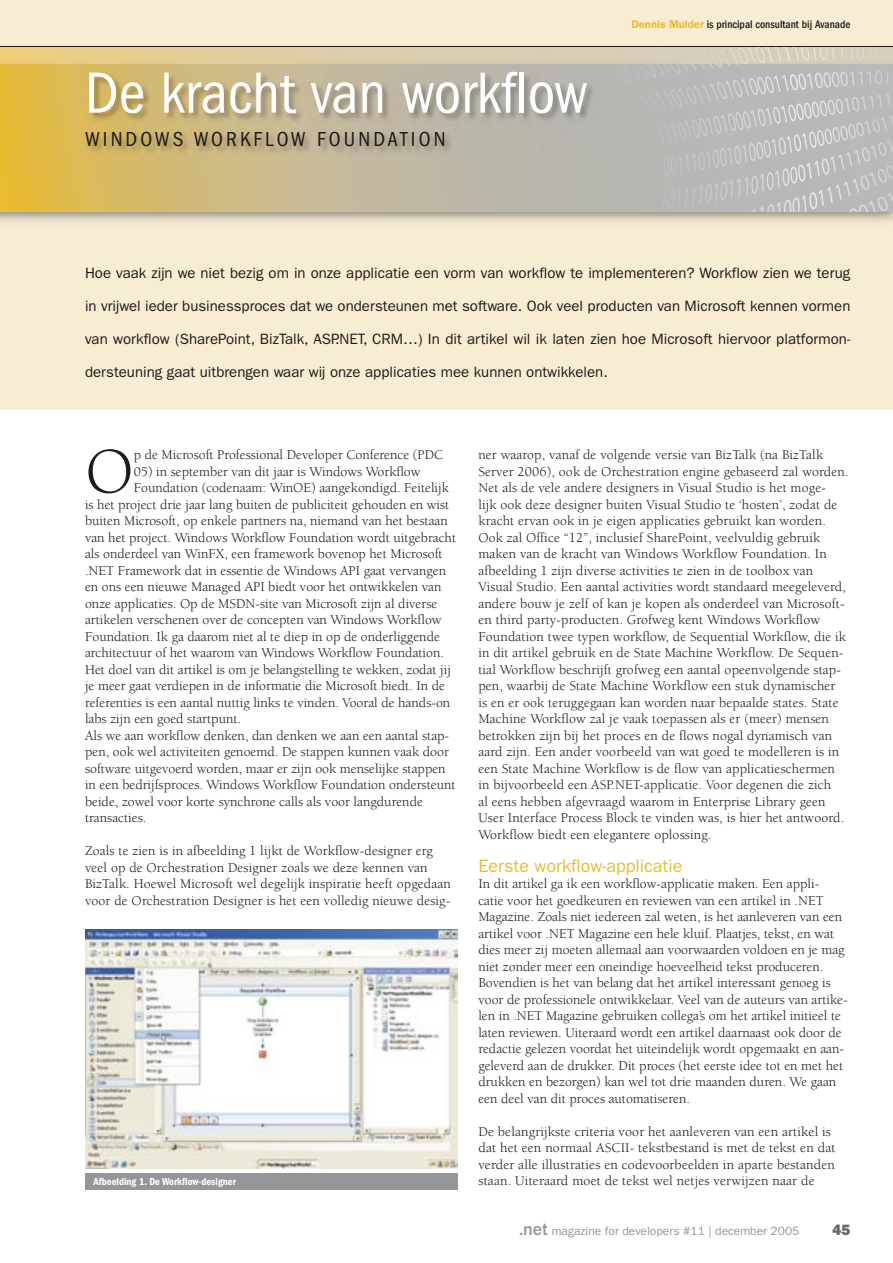
<style>
.page{position:relative;width:893px;height:1263px;background:#fff}
.page>*{position:absolute;margin:0;border:0;box-sizing:border-box;transform-origin:0 0}
.t1{font:65.7px "Berkeley";color:#1c1b19}
.t2{font:condensed 60px "Franklin Gothic";color:#fff}
.t3{font:condensed 21px "Franklin Gothic";letter-spacing:.15em;color:#1c1b19}
.t4{font:18px "Franklin Gothic";color:#ebbc2e}
.t5{font:15px "Franklin Gothic";color:#1c1b19}
.t6{font:800 15px "Franklin Gothic";color:#66686a}
.t7{font:13.8px/16.5px "Berkeley";color:#1c1b19}
.t8{font:12px "Franklin Gothic";color:#959698}
.t9{font:500 condensed 11.25px "Franklin Gothic";color:#1c1b19}
.t10{font:600 condensed 10.5px "Franklin Gothic";color:#fff}
.s1{font-weight:600;font-stretch:normal;color:#ebbc2e}
.s2{font-weight:800}
.s3{font-weight:500;font-size:18px}
</style>
<div class="page">
<div style="left:0;top:191px;width:893px;height:219px;background:#f8edd2"></div>
<svg style="left:0;top:64px;width:893px;height:148px;background:#c4b999"></svg>
<svg style="left:830px;top:150px;width:63px;height:62px;background:#bbbdbe"></svg>
<div style="left:0;top:0;width:893px;height:40px;background:#f8edd2"></div>
<svg style="left:0;top:47px;width:893px;height:17px;background:#dccda7"></svg>
<hr style="left:0;top:46px;width:893px;height:1px;background:#1c1b19">
<img style="left:85px;top:71px;width:511px;height:84px">
<img style="left:85px;top:930px;width:372px;height:239px">
<div style="left:85px;top:1173px;width:372px;height:16px;background:#959698"></div>
<h2 class="t2" style="left:85px;top:59px;width:504px">De kracht van workflow</h2>
<h3 class="t3" style="left:85px;top:127px;width:362px">WINDOWS WORKFLOW FOUNDATION</h3>
<p class="t9" style="left:631px;top:18px;width:221px"><span class="s1">Dennis Mulder</span> is principal consultant bij Avanade</p>
<p class="t5" style="left:85px;top:264px;width:767px">Hoe vaak zijn we niet bezig om in onze applicatie een vorm van workflow te implementeren? Workflow zien we terug</p>
<p class="t5" style="left:85px;top:297px;width:767px">in vrijwel ieder businessproces dat we ondersteunen met software. Ook veel producten van Microsoft kennen vormen</p>
<p class="t5" style="left:85px;top:330px;width:767px">van workflow (SharePoint, BizTalk, ASP.NET, CRM…) In dit artikel wil ik laten zien hoe Microsoft hiervoor platformon-</p>
<p class="t5" style="left:85px;top:363px;width:524px">dersteuning gaat uitbrengen waar wij onze applicaties mee kunnen ontwikkelen.</p>
<h1 class="t1" style="left:85px;top:437px;width:50px">O</h1>
<p class="t7" style="left:134px;top:447px;width:311px">p de Microsoft Professional Developer Conference (PDC</p>
<p class="t7" style="left:134px;top:463px;width:288px">05) in september van dit jaar is Windows Workflow</p>
<p class="t7" style="left:134px;top:480px;width:317px">Foundation (codenaam: WinOE) aangekondigd. Feitelijk</p>
<p class="t7" style="left:85px;top:496px;width:366px">is het project drie jaar lang buiten de publiciteit gehouden en wist</p>
<p class="t7" style="left:85px;top:513px;width:364px">buiten Microsoft, op enkele partners na, niemand van het bestaan</p>
<p class="t7" style="left:85px;top:529px;width:373px">van het project. Windows Workflow Foundation wordt uitgebracht</p>
<p class="t7" style="left:85px;top:546px;width:359px">als onderdeel van WinFX, een framework bovenop het Microsoft</p>
<p class="t7" style="left:85px;top:562px;width:363px">.NET Framework dat in essentie de Windows API gaat vervangen</p>
<p class="t7" style="left:85px;top:579px;width:358px">en ons een nieuwe Managed API biedt voor het ontwikkelen van</p>
<p class="t7" style="left:85px;top:595px;width:354px">onze applicaties. Op de MSDN-site van Microsoft zijn al diverse</p>
<p class="t7" style="left:85px;top:612px;width:358px">artikelen verschenen over de concepten van Windows Workflow</p>
<p class="t7" style="left:85px;top:628px;width:356px">Foundation. Ik ga daarom niet al te diep in op de onderliggende</p>
<p class="t7" style="left:85px;top:645px;width:361px">architectuur of het waarom van Windows Workflow Foundation.</p>
<p class="t7" style="left:85px;top:661px;width:367px">Het doel van dit artikel is om je belangstelling te wekken, zodat jij</p>
<p class="t7" style="left:85px;top:678px;width:361px">je meer gaat verdiepen in de informatie die Microsoft biedt. In de</p>
<p class="t7" style="left:85px;top:694px;width:367px">referenties is een aantal nuttig links te vinden. Vooral de hands-on</p>
<p class="t7" style="left:85px;top:711px;width:158px">labs zijn een goed startpunt.</p>
<p class="t7" style="left:85px;top:727px;width:366px">Als we aan workflow denken, dan denken we aan een aantal stap-</p>
<p class="t7" style="left:85px;top:744px;width:365px">pen, ook wel activiteiten genoemd. De stappen kunnen vaak door</p>
<p class="t7" style="left:85px;top:760px;width:362px">software uitgevoerd worden, maar er zijn ook menselijke stappen</p>
<p class="t7" style="left:85px;top:777px;width:372px">in een bedrijfsproces. Windows Workflow Foundation ondersteunt</p>
<p class="t7" style="left:85px;top:793px;width:339px">beide, zowel voor korte synchrone calls als voor langdurende</p>
<p class="t7" style="left:85px;top:810px;width:63px">transacties.</p>
<p class="t7" style="left:85px;top:843px;width:367px">Zoals te zien is in afbeelding 1 lijkt de Workflow-designer erg veel op de Orchestration Designer zoals we deze kennen van BizTalk. Hoewel Microsoft wel degelijk inspiratie heeft opgedaan voor de Orchestration Designer is het een volledig nieuwe desig-</p>
<p class="t7" style="left:478px;top:447px;width:372px">ner waarop, vanaf de volgende versie van BizTalk (na BizTalk Server 2006), ook de Orchestration engine gebaseerd zal worden.<br>Net als de vele andere designers in Visual Studio is het moge-<br>lijk ook deze designer buiten Visual Studio te ‘hosten’, zodat de kracht ervan ook in je eigen applicaties gebruikt kan worden.<br>Ook zal Office “12”, inclusief SharePoint, veelvuldig gebruik maken van de kracht van Windows Workflow Foundation. In afbeelding 1 zijn diverse activities te zien in de toolbox van Visual Studio. Een aantal activities wordt standaard meegeleverd, andere bouw je zelf of kan je kopen als onderdeel van Microsoft&shy;en third party-producten. Grofweg kent Windows Workflow Foundation twee typen workflow, de Sequential Workflow, die ik in dit artikel gebruik en de State Machine Workflow. De Sequen&shy;tial Workflow beschrijft grofweg een aantal opeenvolgende stap&shy;pen, waarbij de State Machine Workflow een stuk dynamischer<br>is en er ook teruggegaan kan worden naar bepaalde states. State Machine Workflow zal je vaak toepassen als er (meer) mensen betrokken zijn bij het proces en de flows nogal dynamisch van aard zijn. Een ander voorbeeld van wat goed te modelleren is in een State Machine Workflow is de flow van applicatieschermen in bijvoorbeeld een ASP.NET-applicatie. Voor degenen die zich<br>al eens hebben afgevraagd waarom in Enterprise Library geen User Interface Process Block te vinden was, is hier het antwoord.<br>Workflow biedt een elegantere oplossing.</p>
<h3 class="t4" style="left:478px;top:855px;width:206px">Eerste workflow-applicatie</h3>
<p class="t7" style="left:478px;top:876px;width:371px">In dit artikel ga ik een workflow-applicatie maken. Een appli&shy;catie voor het goedkeuren en reviewen van een artikel in .NET Magazine. Zoals niet iedereen zal weten, is het aanleveren van een artikel voor .NET Magazine een hele kluif. Plaatjes, tekst, en wat dies meer zij moeten allemaal aan voorwaarden voldoen en je mag niet zonder meer een oneindige hoeveelheid tekst produceren.<br>Bovendien is het van belang dat het artikel interessant genoeg is voor de professionele ontwikkelaar. Veel van de auteurs van artike&shy;len in .NET Magazine gebruiken collega’s om het artikel initieel te laten reviewen. Uiteraard wordt een artikel daarnaast ook door de redactie gelezen voordat het uiteindelijk wordt opgemaakt en aan&shy;geleverd aan de drukker. Dit proces (het eerste idee tot en met het drukken en bezorgen) kan wel tot drie maanden duren. We gaan een deel van dit proces automatiseren.</p>
<p class="t7" style="left:478px;top:1123px;width:359px">De belangrijkste criteria voor het aanleveren van een artikel is dat het een normaal ASCII- tekstbestand is met de tekst en dat verder alle illustraties en codevoorbeelden in aparte bestanden</p>
<p class="t10" style="left:94px;top:1176px;width:144px">Afbeelding 1. De Workflow-designer</p>
<p class="t7" style="left:478px;top:1173px;width:338px">staan. Uiteraard moet de tekst wel netjes verwijzen naar de</p>
<p class="t8" style="left:519px;top:1224px;width:281px"><span class="s2">.</span><span class="s3">net</span> magazine for developers #11 | december 2005</p>
<p class="t6" style="left:832px;top:1221px;width:19px">45</p>
</div>
